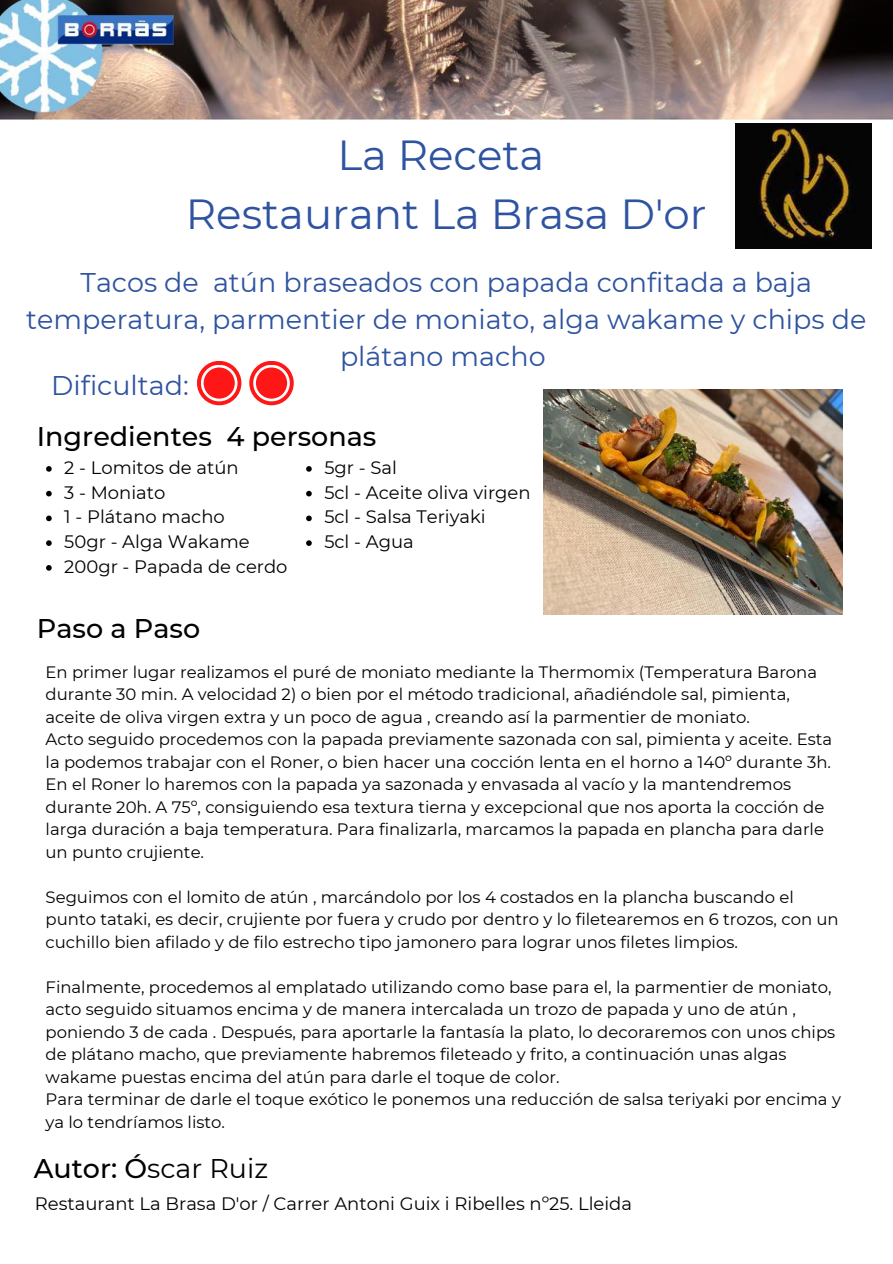
<style>
.page{position:relative;width:893px;height:1264px;background:#fff}
.page>*{position:absolute;margin:0;border:0;box-sizing:border-box;transform-origin:0 0}
.t1{font:42px/58.5px "Montserrat";color:#2e53a0;text-align:center}
.t2{font:27px/37px "Montserrat";color:#2e53a0;text-align:center}
.t3{font:500 27px "Montserrat";color:#000}
.t4{font:27px "Montserrat";color:#000}
.t5{font:18px/24.8px "Montserrat";color:#000}
.t6{font:16.5px/22.5px "Montserrat";color:#000}
.s1{font-weight:500}
</style>
<div class="page">
<img style="left:0;top:0;width:892px;height:119px">
<img style="left:735px;top:124px;width:136px;height:124px">
<svg style="left:249px;top:361px;width:45px;height:44px"></svg>
<svg style="left:253px;top:365px;width:37px;height:36px"></svg>
<div style="left:256px;top:367px;width:31px;height:31px;background:#ff1616;border-radius:50%"></div>
<svg style="left:197px;top:361px;width:44px;height:44px"></svg>
<svg style="left:201px;top:365px;width:36px;height:36px"></svg>
<div style="left:204px;top:367px;width:31px;height:31px;background:#ff1616;border-radius:50%"></div>
<img style="left:543px;top:389px;width:299px;height:225px">
<svg style="left:46px;top:466px;width:6px;height:5px"></svg>
<svg style="left:46px;top:491px;width:6px;height:5px"></svg>
<svg style="left:46px;top:515px;width:6px;height:6px"></svg>
<svg style="left:46px;top:540px;width:6px;height:6px"></svg>
<svg style="left:46px;top:565px;width:6px;height:5px"></svg>
<svg style="left:306px;top:466px;width:6px;height:5px"></svg>
<svg style="left:306px;top:491px;width:6px;height:5px"></svg>
<svg style="left:306px;top:515px;width:6px;height:6px"></svg>
<svg style="left:306px;top:540px;width:6px;height:6px"></svg>
<h1 class="t1" style="left:186px;top:126px;width:522px">La Receta<br>Restaurant La Brasa D'or</h1>
<h2 class="t2" style="left:26px;top:263px;width:841px">Tacos de atún braseados con papada confitada a baja temperatura, parmentier de moniato, alga wakame y chips de plátano macho</h2>
<h2 class="t2" style="left:51px;top:366px;width:139px">Dificultad:</h2>
<h2 class="t3" style="left:37px;top:419px;width:341px">Ingredientes 4 personas</h2>
<p class="t5" style="left:64px;top:455px;width:225px">2 - Lomitos de atún<br>3 - Moniato<br>1 - Plátano macho<br>50gr - Alga Wakame<br>200gr - Papada de cerdo</p>
<p class="t5" style="left:324px;top:455px;width:208px">5gr - Sal<br>5cl - Aceite oliva virgen<br>5cl - Salsa Teriyaki<br>5cl - Agua</p>
<h2 class="t3" style="left:37px;top:612px;width:165px">Paso a Paso</h2>
<p class="t6" style="left:46px;top:660px;width:788px">En primer lugar realizamos el puré de moniato mediante la Thermomix (Temperatura Barona durante 30 min. A velocidad 2) o bien por el método tradicional, añadiéndole sal, pimienta, aceite de oliva virgen extra y un poco de agua , creando así la parmentier de moniato.<br>Acto seguido procedemos con la papada previamente sazonada con sal, pimienta y aceite. Esta la podemos trabajar con el Roner, o bien hacer una cocción lenta en el horno a 140º durante 3h.<br>En el Roner lo haremos con la papada ya sazonada y envasada al vacío y la mantendremos durante 20h. A 75º, consiguiendo esa textura tierna y excepcional que nos aporta la cocción de larga duración a baja temperatura. Para finalizarla, marcamos la papada en plancha para darle un punto crujiente.</p>
<p class="t6" style="left:46px;top:885px;width:794px">Seguimos con el lomito de atún , marcándolo por los 4 costados en la plancha buscando el punto tataki, es decir, crujiente por fuera y crudo por dentro y lo filetearemos en 6 trozos, con un cuchillo bien afilado y de filo estrecho tipo jamonero para lograr unos filetes limpios.</p>
<p class="t6" style="left:46px;top:975px;width:796px">Finalmente, procedemos al emplatado utilizando como base para el, la parmentier de moniato, acto seguido situamos encima y de manera intercalada un trozo de papada y uno de atún , poniendo 3 de cada . Después, para aportarle la fantasía la plato, lo decoraremos con unos chips de plátano macho, que previamente habremos fileteado y frito, a continuación unas algas wakame puestas encima del atún para darle el toque de color.<br>Para terminar de darle el toque exótico le ponemos una reducción de salsa teriyaki por encima y ya lo tendríamos listo.</p>
<h2 class="t4" style="left:34px;top:1152px;width:236px"><span class="s1">Autor: Ó</span>scar Ruiz</h2>
<p class="t5" style="left:35px;top:1190px;width:598px">Restaurant La Brasa D'or / Carrer Antoni Guix i Ribelles nº25. Lleida</p>
</div>
